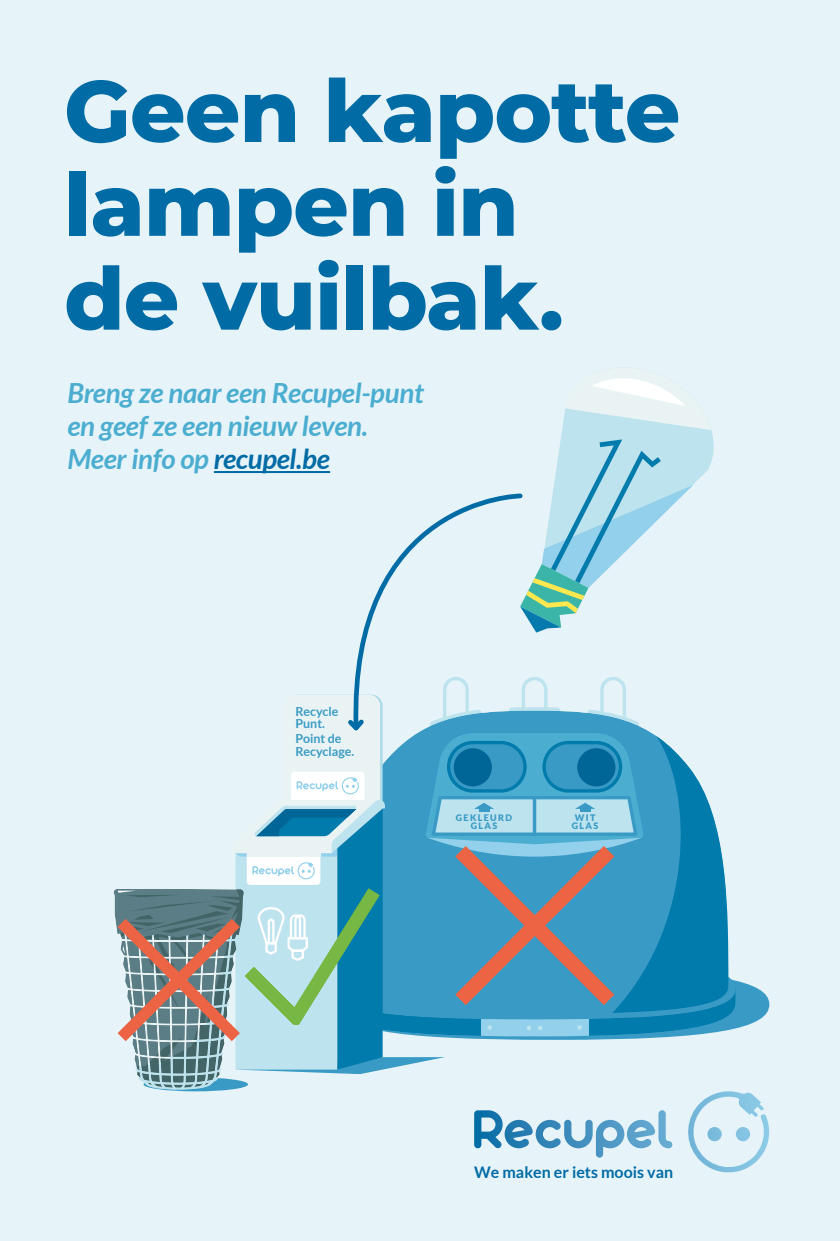
<style>
.page{position:relative;width:840px;height:1241px;background:#fff}
.page>*{position:absolute;margin:0;border:0;box-sizing:border-box;transform-origin:0 0}
.t1{font:800 86.75px/93.8px "Montserrat";letter-spacing:-.01em;color:#006ba4}
.t2{font:italic 700 27.75px/33.3px "Lato";letter-spacing:-.01em;color:#4badcf}
.t3{font:700 15.97px "Lato";color:#006ba4}
.t4{font:700 12.45px/12.4px "Lato";color:#399bc5}
.t5{font:900 8.97px/7.8px "Lato";letter-spacing:.15em;color:#399bc5;text-align:center}
.s1{color:#006ba4}
</style>
<div class="page">
<div style="left:0;top:0;width:840px;height:1240px;background:#e6f4f9"></div>
<hr style="left:214px;top:471px;width:116px;height:2px;background:#006ba4">
<svg style="left:525px;top:378px;width:189px;height:254px"></svg>
<svg style="left:355px;top:493px;width:170px;height:183px"></svg>
<svg style="left:113px;top:676px;width:657px;height:497px"></svg>
<h1 class="t1" style="left:64px;top:59px;width:618px">Geen kapotte lampen in<br>de vuilbak.</h1>
<p class="t2" style="left:67px;top:376px;width:358px">Breng ze naar een Recupel-punt en geef ze een nieuw leven.<br>Meer info op <span class="s1">recupel.be</span></p>
<p class="t4" style="left:295px;top:704px;width:45px">Recycle<br>Punt.</p>
<p class="t4" style="left:295px;top:732px;width:60px">Point de<br>Recyclage.</p>
<p class="t5" style="left:456px;top:813px;width:58px">GEKLEURD<br>GLAS</p>
<p class="t5" style="left:572px;top:813px;width:28px">WIT<br>GLAS</p>
<p class="t3" style="left:474px;top:1162px;width:200px">We maken er iets moois van</p>
</div>
